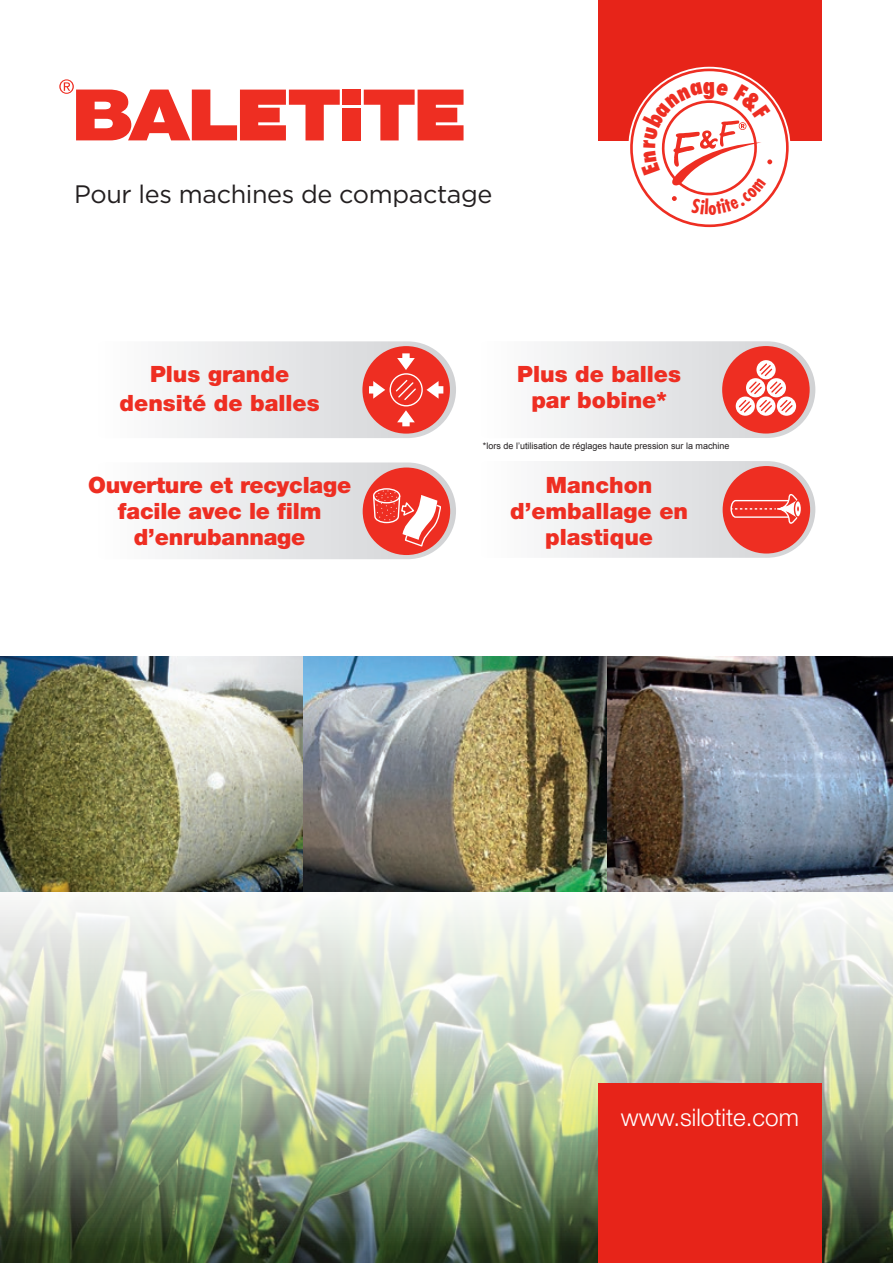
<style>
.page{position:relative;width:893px;height:1263px;background:#fff}
.page>*{position:absolute;margin:0;border:0;box-sizing:border-box;transform-origin:0 0}
.t1{font:25.2px "Gotham";letter-spacing:-.015em;color:#231f20}
.t2{font:300 24.3px "Helvetica Neue LT";color:#fff}
.t3{font:900 22.5px/25.8px "Helvetica Neue LT";color:#ee2e22;text-align:center}
.t4{font:9px "Arial";color:#231f20}
</style>
<div class="page">
<img style="left:0;top:891px;width:893px;height:372px">
<svg style="left:169px;top:341px;width:287px;height:97px"></svg>
<svg style="left:169px;top:462px;width:287px;height:97px"></svg>
<svg style="left:547px;top:461px;width:268px;height:97px"></svg>
<svg style="left:547px;top:341px;width:268px;height:97px"></svg>
<img style="left:0;top:657px;width:893px;height:234px">
<div style="left:598px;top:0;width:224px;height:140px;background:#e72419"></div>
<div style="left:598px;top:1083px;width:224px;height:180px;background:#e72419"></div>
<div style="left:343px;top:90px;width:18px;height:15px;background:#ee2e22"></div>
<div style="left:343px;top:108px;width:18px;height:32px;background:#ee2e22"></div>
<svg style="left:364px;top:90px;width:100px;height:50px"></svg>
<svg style="left:59px;top:79px;width:281px;height:61px"></svg>
<svg style="left:628px;top:67px;width:162px;height:161px"></svg>
<p class="t1" style="left:74px;top:178px;width:420px">Pour les machines de compactage</p>
<p class="t3" style="left:120px;top:360px;width:202px;line-height:28.8px">Plus grande densité de balles</p>
<p class="t3" style="left:517px;top:361px;width:165px">Plus de balles par bobine*</p>
<p class="t4" style="left:483px;top:440px;width:248px">*lors de l’utilisation de réglages haute pression sur la machine</p>
<p class="t3" style="left:88px;top:472px;width:265px">Ouverture et recyclage facile avec le film d’enrubannage</p>
<p class="t3" style="left:510px;top:472px;width:179px">Manchon d’emballage en plastique</p>
<p class="t2" style="left:621px;top:1102px;width:179px">www.silotite.com</p>
</div>
